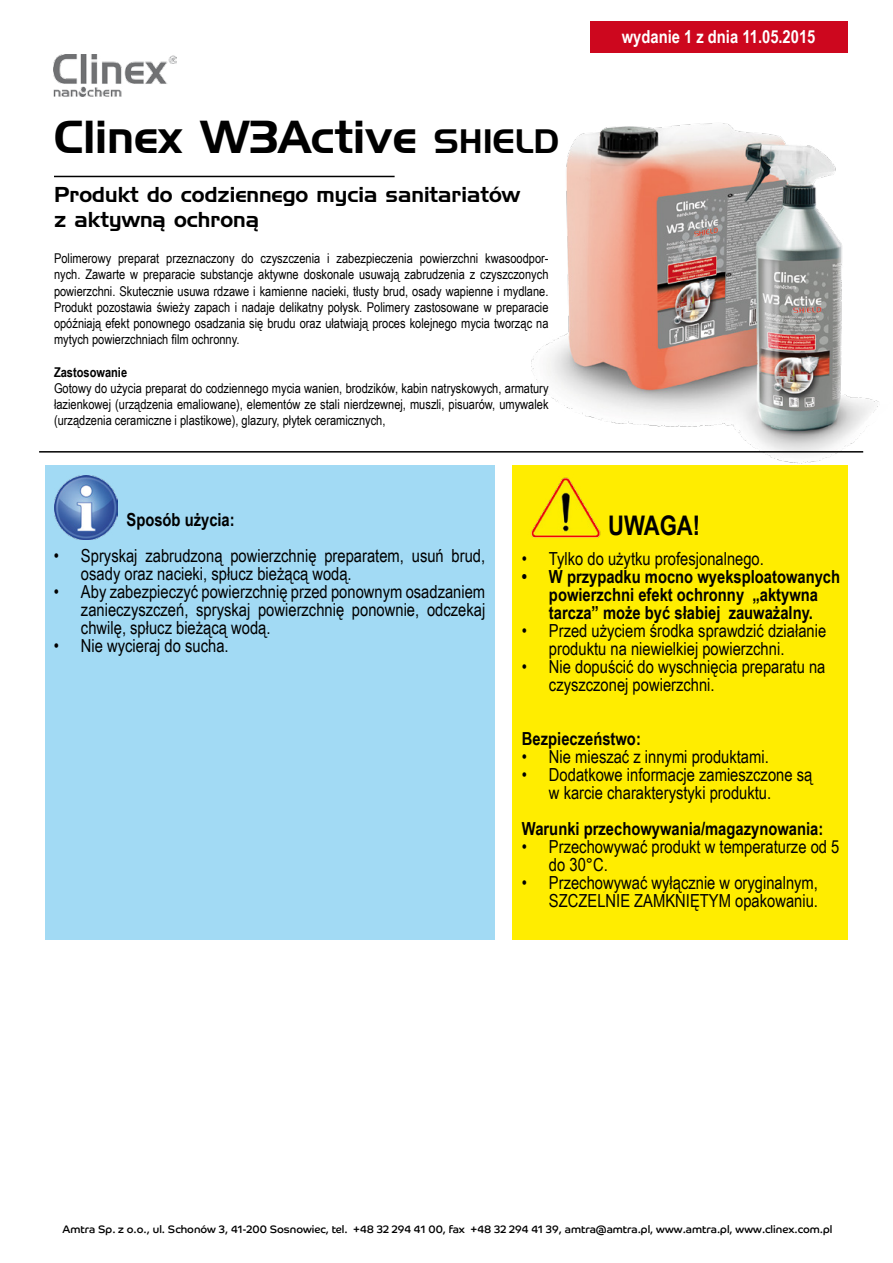
<style>
.page{position:relative;width:893px;height:1263px;background:#fff}
.page>*{position:absolute;margin:0;border:0;box-sizing:border-box;transform-origin:0 0}
.t1{font:45px "Grotesk Handel EE";color:#000}
.t2{font:700 27px "Arial Narrow";color:#000}
.t3{font:21px/25.2px "Grotesk Handel EE";color:#000}
.t4{font:18px/18px "Arial Narrow";color:#000}
.t5{font:700 18px/18px "Arial Narrow";color:#000;text-align:center}
.t6{font:700 18px "Arial Narrow";color:#fff}
.t7{font:13.5px/16.2px "Arial Narrow";color:#000;text-align:justify}
.t8{font:700 13.5px "Arial Narrow";color:#000}
.t9{font:10.8px "Co Headline";color:#000}
.s1{font-size:33px}
</style>
<div class="page">
<img style="left:526px;top:123px;width:353px;height:343px">
<div style="left:45px;top:466px;width:450px;height:474px;background:#a2daf4"></div>
<div style="left:513px;top:466px;width:335px;height:474px;background:#ffed00"></div>
<img style="left:54px;top:475px;width:64px;height:64px">
<img style="left:531px;top:477px;width:70px;height:61px">
<img style="left:53px;top:54px;width:123px;height:42px">
<hr style="left:39px;top:451px;width:824px;height:2px;background:#000">
<hr style="left:54px;top:176px;width:341px;height:1px;background:#000">
<div style="left:590px;top:21px;width:257px;height:32px;background:#cd071e"></div>
<h1 class="t1" style="left:54px;top:110px;width:507px">Clinex W3Active <span class="s1">SHIELD</span></h1>
<h3 class="t3" style="left:54px;top:182px;width:468px">Produkt do codziennego mycia sanitariatów z aktywną ochroną</h3>
<p class="t7" style="left:54px;top:250px;width:496px">Polimerowy preparat przeznaczony do czyszczenia i zabezpieczenia powierzchni kwasoodpor&shy;nych. Zawarte w preparacie substancje aktywne doskonale usuwają zabrudzenia z czyszczonych powierzchni. Skutecznie usuwa rdzawe i kamienne nacieki, tłusty brud, osady wapienne i mydlane.<br>Produkt pozostawia świeży zapach i nadaje delikatny połysk. Polimery zastosowane w preparacie opóźniają efekt ponownego osadzania się brudu oraz ułatwiają proces kolejnego mycia tworząc na mytych powierzchniach film ochronny.</p>
<p class="t8" style="left:54px;top:362px;width:75px">Zastosowanie</p>
<p class="t7" style="left:54px;top:379px;width:496px">Gotowy do użycia preparat do codziennego mycia wanien, brodzików, kabin natryskowych, armatury łazienkowej (urządzenia emaliowane), elementów ze stali nierdzewnej, muszli, pisuarów, umywalek (urządzenia ceramiczne i plastikowe), glazury, płytek ceramicznych,</p>
<h3 class="t6" style="left:622px;top:23px;width:195px">wydanie 1 z dnia 11.05.2015</h3>
<h3 class="t5" style="left:126px;top:510px;width:110px">Sposób użycia:</h3>
<h3 class="t4" style="left:81px;top:546px;width:406px;text-indent:-27px">• Spryskaj zabrudzoną powierzchnię preparatem, usuń brud, osady oraz nacieki, spłucz bieżącą wodą.</h3>
<h3 class="t4" style="left:81px;top:582px;width:406px;text-align:justify;text-indent:-27px">• Aby zabezpieczyć powierzchnię przed ponownym osadzaniem zanieczyszczeń, spryskaj powierzchnię ponownie, odczekaj chwilę, spłucz bieżącą wodą.</h3>
<h3 class="t4" style="left:54px;top:636px;width:176px">• Nie wycieraj do sucha.</h3>
<h2 class="t2" style="left:608px;top:505px;width:94px">UWAGA!</h2>
<h3 class="t4" style="left:522px;top:549px;width:243px">• Tylko do użytku profesjonalnego.</h3>
<h3 class="t5" style="left:522px;top:567px;width:320px">• W przypadku mocno wyeksploatowanych powierzchni efekt ochronny „aktywna tarcza” może być słabiej zauważalny.</h3>
<h3 class="t4" style="left:549px;top:621px;width:279px;text-indent:-27px">• Przed użyciem środka sprawdzić działanie produktu na niewielkiej powierzchni.</h3>
<h3 class="t4" style="left:549px;top:657px;width:278px;text-indent:-27px">• Nie dopuścić do wyschnięcia preparatu na czyszczonej powierzchni.</h3>
<h3 class="t5" style="left:522px;top:729px;width:120px">Bezpieczeństwo:</h3>
<h3 class="t4" style="left:522px;top:747px;width:248px">• Nie mieszać z innymi produktami.</h3>
<h3 class="t4" style="left:549px;top:765px;width:265px;text-indent:-27px">• Dodatkowe informacje zamieszczone są w karcie charakterystyki produktu.</h3>
<h3 class="t5" style="left:522px;top:819px;width:303px">Warunki przechowywania/magazynowania:</h3>
<h3 class="t4" style="left:549px;top:837px;width:292px;text-indent:-27px">• Przechowywać produkt w temperaturze od 5 do 30°C.</h3>
<h3 class="t4" style="left:522px;top:873px;width:298px;text-align:right">• Przechowywać wyłącznie w oryginalnym,<br>SZCZELNIE ZAMKNIĘTYM opakowaniu.</h3>
<p class="t9" style="left:63px;top:1223px;width:771px">Amtra Sp. z o.o., ul. Schonów 3, 41-200 Sosnowiec, tel. +48 32 294 41 00, fax +48 32 294 41 39, amtra@amtra.pl, www.amtra.pl, www.clinex.com.pl</p>
</div>
